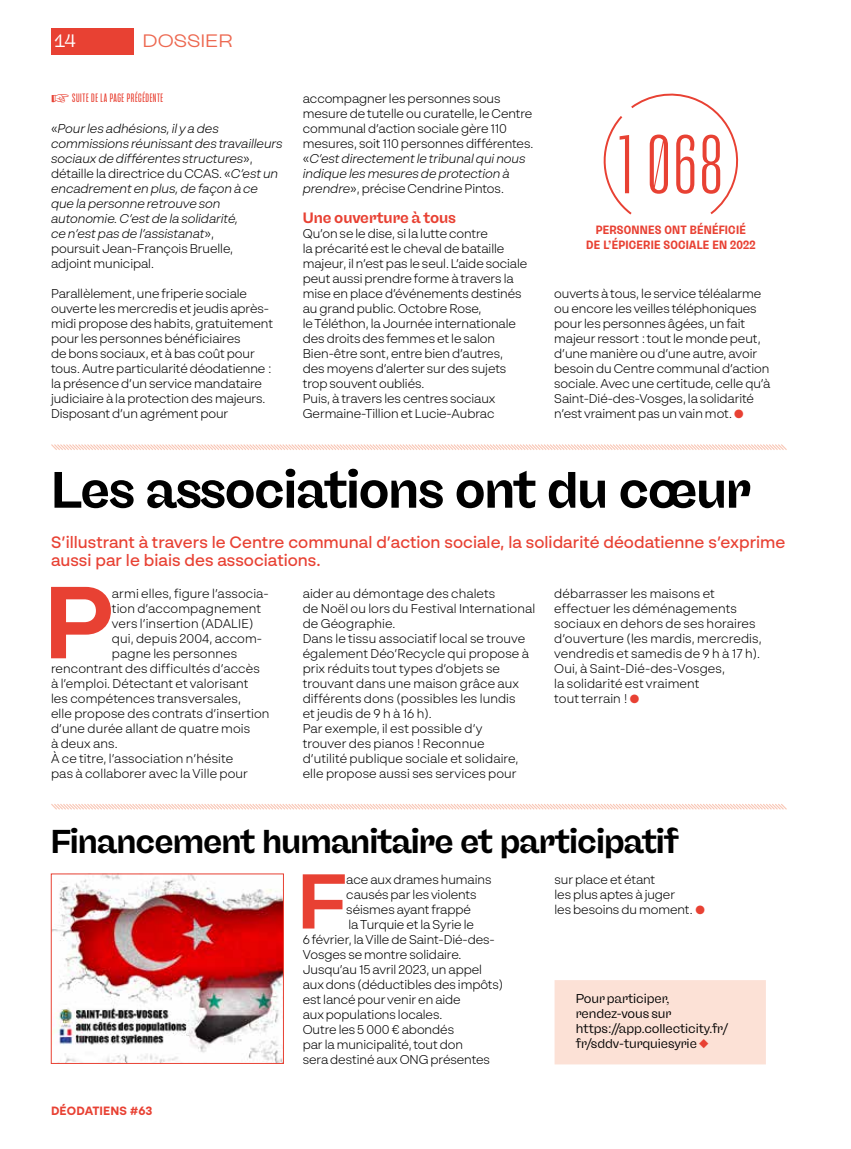
<style>
.page{position:relative;width:851px;height:1149px;background:#fff}
.page>*{position:absolute;margin:0;border:0;box-sizing:border-box;transform-origin:0 0}
.t1{font:700 102px "Freigeist";color:#e84133}
.t2{font:82.5px "Seriguela";color:#e84133}
.t3{font:700 77.4px "Freigeist";color:#e84133}
.t4{font:700 51px "Freigeist";letter-spacing:-.03em;color:#000}
.t5{font:700 33px "Freigeist";letter-spacing:-.03em;color:#000}
.t6{font:expanded 18px "Freigeist";color:#ed6850}
.t7{font:18px "Freigeist";color:#fff}
.t8{font:500 16.5px/18px "BR Sonoma";color:#e84133}
.t9{font:700 15px "Freigeist";letter-spacing:-.005em;color:#e84133}
.t10{font:300 12.75px/15px "BR Sonoma";letter-spacing:-.005em;color:#000}
.t11{font:italic 300 12.75px/15px "BR Sonoma";letter-spacing:-.005em;color:#000}
.t12{font:12.75px/15px "Freigeist";letter-spacing:-.005em;color:#000}
.t13{font:700 12px/14.4px "Freigeist Con";letter-spacing:.02em;color:#e84133;text-align:center}
.t14{font:500 12px "Seriguela";letter-spacing:.05em;color:#e84133}
.t15{font:700 12px "BR Sonoma";letter-spacing:.01em;color:#e84133}
.s1{font-style:normal}
.s2{font-style:italic}
.s3{color:#e84133}
</style>
<div class="page">
<div style="left:51px;top:28px;width:83px;height:27px;background:#e84133"></div>
<img style="left:53px;top:875px;width:228px;height:186px">
<div style="left:554px;top:980px;width:211px;height:84px;background:#fce1d6"></div>
<svg style="left:603px;top:93px;width:136px;height:122px"></svg>
<svg style="left:51px;top:804px;width:736px;height:6px"></svg>
<svg style="left:51px;top:444px;width:736px;height:6px"></svg>
<h3 class="t7" style="left:55px;top:30px;width:22px">14</h3>
<h3 class="t6" style="left:142px;top:30px;width:92px">DOSSIER</h3>
<p class="t14" style="left:51px;top:91px;width:113px">☞ SUITE DE LA PAGE PRÉCÉDENTE</p>
<p class="t11" style="left:51px;top:120px;width:233px"><span class="s1">«</span>Pour les adhésions, il y a des commissions réunissant des travailleurs sociaux de différentes structures<span class="s1">», détaille la directrice du CCAS. «</span>C’est un encadrement en plus, de façon à ce que la personne retrouve son autonomie. C’est de la solidarité,<br>ce n’est pas de l’assistanat<span class="s1">»,<br>poursuit Jean-François Bruelle,<br>adjoint municipal.</span></p>
<p class="t10" style="left:51px;top:285px;width:223px">Parallèlement, une friperie sociale ouverte les mercredis et jeudis après&shy;midi propose des habits, gratuitement pour les personnes bénéficiaires<br>de bons sociaux, et à bas coût pour tous. Autre particularité déodatienne : la présence d’un service mandataire judiciaire à la protection des majeurs.<br>Disposant d’un agrément pour</p>
<p class="t10" style="left:303px;top:90px;width:232px">accompagner les personnes sous mesure de tutelle ou curatelle, le Centre communal d’action sociale gère 110 mesures, soit 110 personnes différentes. «<span class="s2">C’est directement le tribunal qui nous indique les mesures de protection à prendre</span>», précise Cendrine Pintos.</p>
<p class="t9" style="left:303px;top:208px;width:155px">Une ouverture à tous</p>
<p class="t10" style="left:303px;top:226px;width:226px">Qu’on se le dise, si la lutte contre<br>la précarité est le cheval de bataille majeur, il n’est pas le seul. L’aide sociale peut aussi prendre forme à travers la mise en place d’événements destinés au grand public. Octobre Rose,<br>le Téléthon, la Journée internationale des droits des femmes et le salon Bien-être sont, entre bien d’autres, des moyens d’alerter sur des sujets trop souvent oubliés.<br>Puis, à travers les centres sociaux Germaine-Tillion et Lucie-Aubrac</p>
<h2 class="t2" style="left:619px;top:116px;width:105px">1 068</h2>
<p class="t13" style="left:586px;top:223px;width:171px">PERSONNES ONT BÉNÉFICIÉ<br>DE L’ÉPICERIE SOCIALE EN 2022</p>
<p class="t10" style="left:554px;top:285px;width:218px">ouverts à tous, le service téléalarme ou encore les veilles téléphoniques pour les personnes âgées, un fait majeur ressort : tout le monde peut, d’une manière ou d’une autre, avoir besoin du Centre communal d’action sociale. Avec une certitude, celle qu’à Saint-Dié-des-Vosges, la solidarité n’est vraiment pas un vain mot. <span class="s3">●</span></p>
<h3 class="t4" style="left:51px;top:457px;width:701px">Les associations ont du cœur</h3>
<p class="t8" style="left:51px;top:533px;width:735px">S’illustrant à travers le Centre communal d’action sociale, la solidarité déodatienne s’exprime aussi par le biais des associations.</p>
<h1 class="t1" style="left:43px;top:558px;width:71px">P</h1>
<p class="t10" style="left:112px;top:586px;width:158px">armi elles, figure l’associa-</p>
<p class="t10" style="left:112px;top:601px;width:151px">tion d’accompagnement</p>
<p class="t10" style="left:112px;top:616px;width:143px">vers l’insertion (ADALIE)</p>
<p class="t10" style="left:112px;top:631px;width:152px">qui, depuis 2004, accom-</p>
<p class="t10" style="left:112px;top:645px;width:127px">pagne les personnes</p>
<p class="t10" style="left:51px;top:660px;width:210px">rencontrant des difficultés d’accès</p>
<p class="t10" style="left:51px;top:675px;width:199px">à l’emploi. Détectant et valorisant</p>
<p class="t10" style="left:51px;top:690px;width:191px">les compétences transversales,</p>
<p class="t10" style="left:51px;top:705px;width:220px">elle propose des contrats d’insertion</p>
<p class="t10" style="left:51px;top:720px;width:201px">d’une durée allant de quatre mois</p>
<p class="t10" style="left:51px;top:735px;width:68px">à deux ans.</p>
<p class="t10" style="left:51px;top:750px;width:184px">À ce titre, l’association n’hésite</p>
<p class="t10" style="left:51px;top:765px;width:198px">pas à collaborer avec la Ville pour</p>
<p class="t10" style="left:302px;top:586px;width:234px">aider au démontage des chalets<br>de Noël ou lors du Festival International de Géographie.<br>Dans le tissu associatif local se trouve également Déo’Recycle qui propose à prix réduits tout types d’objets se trouvant dans une maison grâce aux différents dons (possibles les lundis<br>et jeudis de 9 h à 16 h).<br>Par exemple, il est possible d’y<br>trouver des pianos ! Reconnue<br>d’utilité publique sociale et solidaire, elle propose aussi ses services pour</p>
<p class="t10" style="left:554px;top:585px;width:209px">débarrasser les maisons et effectuer les déménagements sociaux en dehors de ses horaires d’ouverture (les mardis, mercredis, vendredis et samedis de 9 h à 17 h).<br>Oui, à Saint-Dié-des-Vosges,<br>la solidarité est vraiment<br>tout terrain ! <span class="s3">●</span></p>
<h3 class="t5" style="left:51px;top:820px;width:629px">Financement humanitaire et participatif</h3>
<p class="t15" style="left:51px;top:1102px;width:103px">DÉODATIENS #63</p>
<h3 class="t3" style="left:296px;top:852px;width:50px">F</h3>
<p class="t10" style="left:346px;top:871px;width:146px">ace aux drames humains</p>
<p class="t10" style="left:346px;top:886px;width:132px">causés par les violents</p>
<p class="t10" style="left:346px;top:901px;width:126px">séismes ayant frappé</p>
<p class="t10" style="left:348px;top:916px;width:127px">la Turquie et la Syrie le</p>
<p class="t10" style="left:303px;top:930px;width:193px">6 février, la Ville de Saint-Dié-des-</p>
<p class="t10" style="left:303px;top:945px;width:160px">Vosges se montre solidaire.</p>
<p class="t10" style="left:303px;top:960px;width:181px">Jusqu’au 15 avril 2023, un appel</p>
<p class="t10" style="left:303px;top:975px;width:202px">aux dons (déductibles des impôts)</p>
<p class="t10" style="left:303px;top:990px;width:159px">est lancé pour venir en aide</p>
<p class="t10" style="left:303px;top:1005px;width:141px">aux populations locales.</p>
<p class="t10" style="left:303px;top:1020px;width:153px">Outre les 5 000 € abondés</p>
<p class="t10" style="left:303px;top:1035px;width:162px">par la municipalité, tout don</p>
<p class="t10" style="left:303px;top:1050px;width:189px">sera destiné aux ONG présentes</p>
<p class="t10" style="left:554px;top:871px;width:152px">sur place et étant<br>les plus aptes à juger<br>les besoins du moment. <span class="s3">●</span></p>
<p class="t12" style="left:575px;top:991px;width:154px">Pour participer, rendez-vous sur https://app.collecticity.fr/ fr/sddv-turquiesyrie <span class="s3">◆</span></p>
</div>
